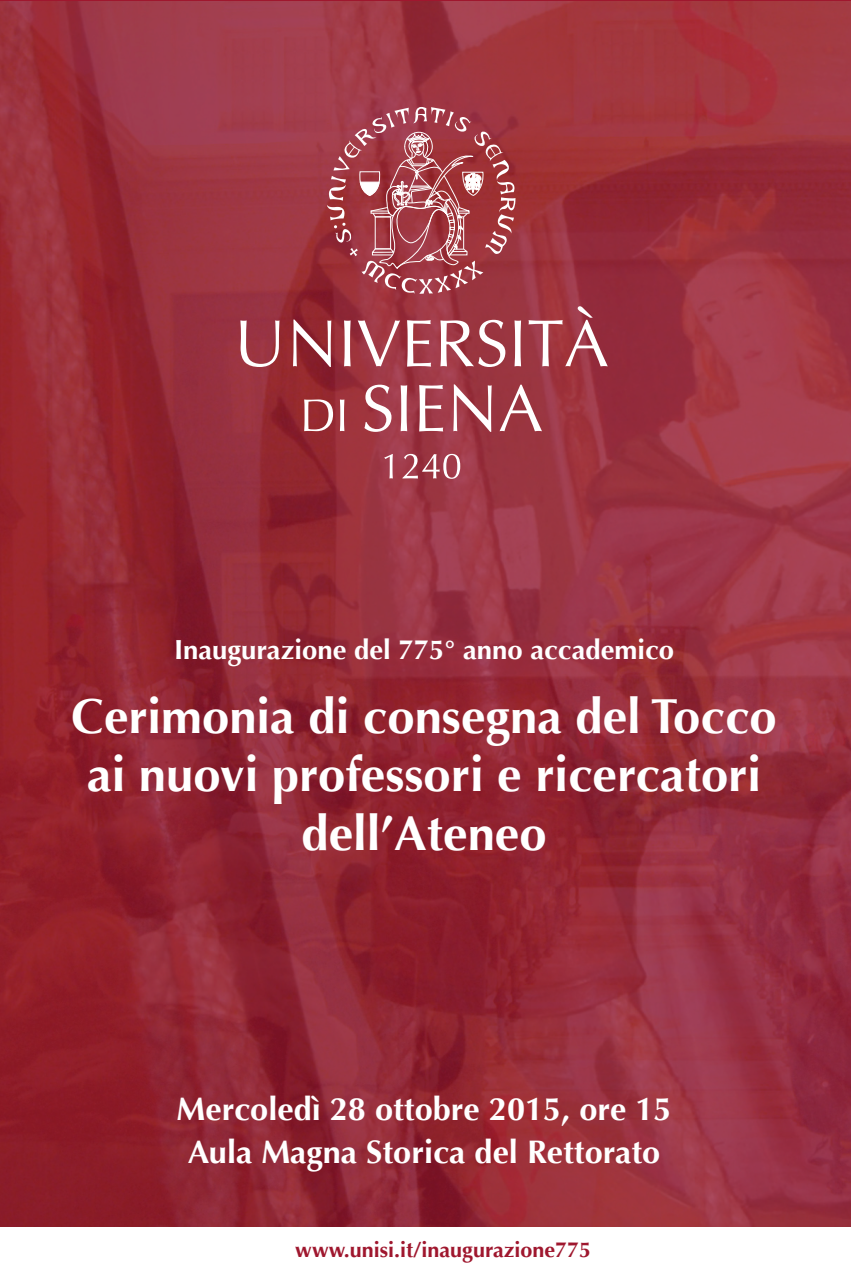
<style>
.page{position:relative;width:851px;height:1276px;background:#fff}
.page>*{position:absolute;margin:0;border:0;box-sizing:border-box;transform-origin:0 0}
.t1{font:700 49px "Optima";color:#fff}
.t2{font:700 32.5px "Optima";color:#fff}
.t3{font:700 27.5px "Optima";color:#fff}
.t4{font:700 21.5px "Optima";color:#9f172e}
</style>
<div class="page">
<img style="left:0;top:1px;width:850px;height:1226px">
<svg style="left:327px;top:107px;width:188px;height:187px;background:#ab5159"></svg>
<svg style="left:240px;top:320px;width:39px;height:47px"></svg>
<svg style="left:293px;top:319px;width:38px;height:48px"></svg>
<svg style="left:344px;top:320px;width:6px;height:46px"></svg>
<svg style="left:357px;top:320px;width:43px;height:46px"></svg>
<svg style="left:407px;top:320px;width:24px;height:47px"></svg>
<svg style="left:440px;top:320px;width:65px;height:47px"></svg>
<svg style="left:514px;top:320px;width:7px;height:46px"></svg>
<svg style="left:528px;top:306px;width:79px;height:60px;background:#ae5963"></svg>
<svg style="left:304px;top:399px;width:29px;height:32px"></svg>
<svg style="left:340px;top:399px;width:4px;height:32px"></svg>
<svg style="left:364px;top:385px;width:27px;height:47px"></svg>
<svg style="left:400px;top:385px;width:7px;height:46px"></svg>
<svg style="left:419px;top:385px;width:24px;height:46px"></svg>
<svg style="left:453px;top:384px;width:38px;height:48px"></svg>
<svg style="left:499px;top:385px;width:43px;height:46px"></svg>
<svg style="left:384px;top:454px;width:9px;height:24px"></svg>
<svg style="left:402px;top:454px;width:58px;height:25px"></svg>
<p class="t3" style="left:174px;top:633px;width:501px">Inaugurazione del 775° anno accademico</p>
<p class="t1" style="left:71px;top:687px;width:707px">Cerimonia di consegna del Tocco</p>
<p class="t1" style="left:87px;top:746px;width:675px">ai nuovi professori e ricercatori</p>
<p class="t1" style="left:301px;top:805px;width:247px">dell’Ateneo</p>
<p class="t2" style="left:176px;top:1090px;width:496px">Mercoledì 28 ottobre 2015, ore 15</p>
<p class="t2" style="left:188px;top:1133px;width:474px">Aula Magna Storica del Rettorato</p>
<p class="t4" style="left:295px;top:1237px;width:297px">www.unisi.it/inaugurazione775</p>
</div>
